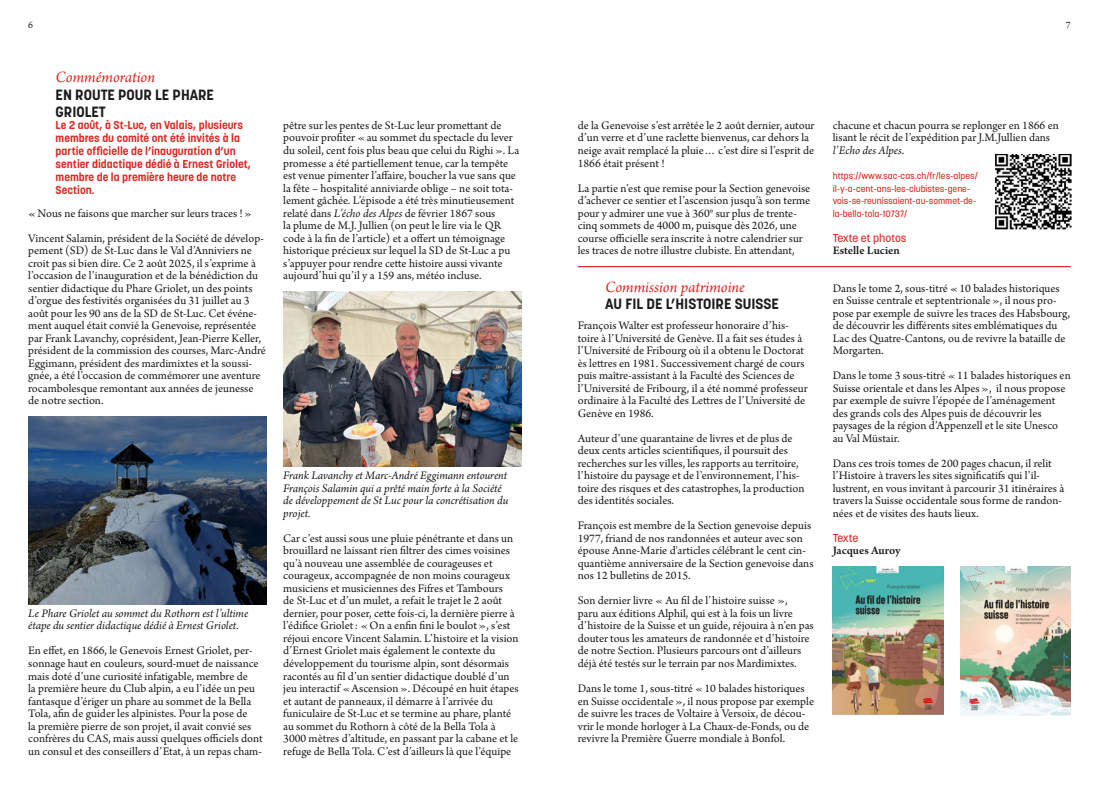
<style>
.page{position:relative;width:1099px;height:798px;background:#fff}
.page>*{position:absolute;margin:0;border:0;box-sizing:border-box;transform-origin:0 0}
.TEXTE_COURANT{font:italic 16.5px "Arno Pro";letter-spacing:-.005em;color:#dc2a24}
.TITRE_GRAS{font:700 14.75px/17px "Korolev";color:#1d1d1b}
.TEXTE_COURANT-2{font:12.12px/12.5px "Arno Pro";color:#1d1d1b}
.TEXTE_COURANT-3{font:italic 12.12px/12.5px "Arno Pro";letter-spacing:-.005em;color:#1d1d1b}
.TEXTE_COURANT-4{font:600 12.12px "Arno Pro";letter-spacing:-.005em;color:#1d1d1b}
.TITRE_FIN_Rouge{font:700 11.38px/12.9px "Korolev";color:#dc2a24}
.TEXTE_COURANT-5{font:500 11.38px "Korolev";letter-spacing:-.01em;color:#dc2a24}
.t1{font:10.25px "Arno Pro";color:#1d1d1b}
.TEXTE_COURANT-6{font:500 9.12px/12.5px "Korolev";color:#dc2a24}
.s1{font-style:italic}
</style>
<div class="page">
<img style="left:28px;top:416px;width:238px;height:188px">
<img style="left:283px;top:291px;width:238px;height:175px">
<img style="left:995px;top:154px;width:77px;height:75px">
<hr style="left:577px;top:266px;width:493px;height:1px;background:#dc2a24">
<img style="left:960px;top:566px;width:110px;height:149px">
<img style="left:832px;top:566px;width:111px;height:147px">
<p class="t1" style="left:28px;top:19px;width:6px">6</p>
<p class="t1" style="left:1065px;top:19px;width:6px">7</p>
<p class="TEXTE_COURANT" style="left:56px;top:68px;width:101px">Commémoration</p>
<p class="TITRE_GRAS" style="left:56px;top:86px;width:160px">EN ROUTE POUR LE PHARE<br>GRIOLET</p>
<p class="TITRE_FIN_Rouge" style="left:56px;top:119px;width:197px">Le 2 août, à St-Luc, en Valais, plusieurs membres du comité ont été invités à la partie officielle de l’inauguration d’un sentier didactique dédié à Ernest Griolet, membre de la première heure de notre Section.</p>
<p class="TEXTE_COURANT-2" style="left:28px;top:207px;width:225px">«Nous ne faisons que marcher sur leurs traces!»</p>
<p class="TEXTE_COURANT-2" style="left:28px;top:232px;width:239px">Vincent Salamin, président de la Société de dévelop&shy;pement (SD) de St-Luc dans le Val d’Anniviers ne croit pas si bien dire. Ce 2 août 2025, il s’exprime à l’occasion de l’inauguration et de la bénédiction du sentier didactique du Phare Griolet, un des points d’orgue des festivités organisées du 31 juillet au 3 août pour les 90 ans de la SD de St-Luc. Cet événe&shy;ment auquel était convié la Genevoise, représentée par Frank Lavanchy, coprésident, Jean-Pierre Keller, président de la commission des courses, Marc-André Eggimann, président des mardimixtes et la soussi&shy;gnée, a été l’occasion de commémorer une aventure rocambolesque remontant aux années de jeunesse de notre section.</p>
<p class="TEXTE_COURANT-2" style="left:283px;top:120px;width:237px">pêtre sur les pentes de St-Luc leur promettant de pouvoir profiter «au sommet du spectacle du lever du soleil, cent fois plus beau que celui du Righi». La promesse a été partiellement tenue, car la tempête est venue pimenter l’affaire, boucher la vue sans que la fête – hospitalité anniviarde oblige – ne soit tota&shy;lement gâchée. L’épisode a été très minutieusement relaté dans <span class="s1">L’écho des Alpes</span> de février 1867 sous<br>la plume de M.J. Jullien (on peut le lire via le QR code à la fin de l’article) et a offert un témoignage historique précieux sur lequel la SD de St-Luc a pu s’appuyer pour rendre cette histoire aussi vivante aujourd’hui qu’il y a 159 ans, météo incluse.</p>
<p class="TEXTE_COURANT-3" style="left:28px;top:607px;width:221px">Le Phare Griolet au sommet du Rothorn est l’ultime étape du sentier didactique dédié à Ernest Griolet.</p>
<p class="TEXTE_COURANT-2" style="left:28px;top:645px;width:236px">En effet, en 1866, le Genevois Ernest Griolet, per&shy;sonnage haut en couleurs, sourd-muet de naissance mais doté d’une curiosité infatigable, membre de<br>la première heure du Club alpin, a eu l’idée un peu fantasque d’ériger un phare au sommet de la Bella Tola, afin de guider les alpinistes. Pour la pose de<br>la première pierre de son projet, il avait convié ses confrères du CAS, mais aussi quelques officiels dont un consul et des conseillers d’Etat, à un repas cham-</p>
<p class="TEXTE_COURANT-3" style="left:283px;top:470px;width:227px">Frank Lavanchy et Marc-André Eggimann entourent François Salamin qui a prêté main forte à la Société de développement de St Luc pour la concrétisation du projet.</p>
<p class="TEXTE_COURANT-2" style="left:283px;top:532px;width:237px">Car c’est aussi sous une pluie pénétrante et dans un brouillard ne laissant rien filtrer des cimes voisines qu’à nouveau une assemblée de courageuses et courageux, accompagnée de non moins courageux musiciens et musiciennes des Fifres et Tambours<br>de St-Luc et d’un mulet, a refait le trajet le 2 août dernier, pour poser, cette fois-ci, la dernière pierre à l’édifice Griolet: «On a enfin fini le boulot», s’est réjoui encore Vincent Salamin. L’histoire et la vision d’Ernest Griolet mais également le contexte du développement du tourisme alpin, sont désormais racontés au fil d’un sentier didactique doublé d’un jeu interactif «Ascension». Découpé en huit étapes et autant de panneaux, il démarre à l’arrivée du funiculaire de St-Luc et se termine au phare, planté au sommet du Rothorn à côté de la Bella Tola à 3000 mètres d’altitude, en passant par la cabane et le refuge de Bella Tola. C’est d’ailleurs là que l’équipe</p>
<p class="TEXTE_COURANT-2" style="left:577px;top:120px;width:238px">de la Genevoise s’est arrêtée le 2 août dernier, autour d’un verre et d’une raclette bienvenus, car dehors la neige avait remplacé la pluie… c’est dire si l’esprit de 1866 était présent !</p>
<p class="TEXTE_COURANT-2" style="left:577px;top:182px;width:234px">La partie n’est que remise pour la Section genevoise d’achever ce sentier et l’ascension jusqu’à son terme pour y admirer une vue à 360° sur plus de trente&shy;cinq sommets de 4000 m, puisque dès 2026, une course officielle sera inscrite à notre calendrier sur les traces de notre illustre clubiste. En attendant,</p>
<p class="TEXTE_COURANT" style="left:605px;top:277px;width:141px">Commission patrimoine</p>
<p class="TITRE_GRAS" style="left:605px;top:295px;width:175px">AU FIL DE L’HISTOIRE SUISSE</p>
<p class="TEXTE_COURANT-2" style="left:577px;top:320px;width:231px">François Walter est professeur honoraire d’his&shy;toire à l’Université de Genève. Il a fait ses études à l’Université de Fribourg où il a obtenu le Doctorat ès lettres en 1981. Successivement chargé de cours puis maître-assistant à la Faculté des Sciences de l’Université de Fribourg, il a été nommé professeur ordinaire à la Faculté des Lettres de l’Université de Genève en 1986.</p>
<p class="TEXTE_COURANT-2" style="left:577px;top:432px;width:228px">Auteur d’une quarantaine de livres et de plus de deux cents articles scientifiques, il poursuit des recherches sur les villes, les rapports au territoire, l’histoire du paysage et de l’environnement, l’his&shy;toire des risques et des catastrophes, la production des identités sociales.</p>
<p class="TEXTE_COURANT-2" style="left:577px;top:520px;width:237px">François est membre de la Section genevoise depuis 1977, friand de nos randonnées et auteur avec son épouse Anne-Marie d'articles célébrant le cent cin&shy;quantième anniversaire de la Section genevoise dans nos 12 bulletins de 2015.</p>
<p class="TEXTE_COURANT-2" style="left:577px;top:595px;width:237px">Son dernier livre « Au fil de l’histoire suisse »,<br>paru aux éditions Alphil, qui est à la fois un livre d’histoire de la Suisse et un guide, réjouira à n’en pas douter tous les amateurs de randonnée et d’histoire de notre Section. Plusieurs parcours ont d’ailleurs déjà été testés sur le terrain par nos Mardimixtes.</p>
<p class="TEXTE_COURANT-2" style="left:577px;top:682px;width:238px">Dans le tome 1, sous-titré «10 balades historiques en Suisse occidentale», il nous propose par exemple de suivre les traces de Voltaire à Versoix, de décou&shy;vrir le monde horloger à La Chaux-de-Fonds, ou de revivre la Première Guerre mondiale à Bonfol.</p>
<p class="TEXTE_COURANT-2" style="left:832px;top:120px;width:227px">chacune et chacun pourra se replonger en 1866 en lisant le récit de l’expédition par J.M.Jullien dans <span class="s1">l’Echo des Alpes</span>.</p>
<p class="TEXTE_COURANT-6" style="left:832px;top:169px;width:146px">https://www.sac-cas.ch/fr/les-alpes/ il-y-a-cent-ans-les-clubistes-gene&shy;vois-se-reunissaient-au-sommet-de&shy;la-bella-tola-10737/</p>
<p class="TEXTE_COURANT-5" style="left:832px;top:230px;width:75px">Texte et photos</p>
<p class="TEXTE_COURANT-4" style="left:832px;top:243px;width:69px">Estelle Lucien</p>
<p class="TEXTE_COURANT-2" style="left:832px;top:282px;width:239px">Dans le tome 2, sous-titré «10 balades historiques en Suisse centrale et septentrionale», il nous pro&shy;pose par exemple de suivre les traces des Habsbourg, de découvrir les différents sites emblématiques du Lac des Quatre-Cantons, ou de revivre la bataille de Morgarten.</p>
<p class="TEXTE_COURANT-2" style="left:832px;top:370px;width:239px">Dans le tome 3 sous-titré «11 balades historiques en Suisse orientale et dans les Alpes», il nous propose par exemple de suivre l’épopée de l’aménagement des grands cols des Alpes puis de découvrir les paysages de la région d’Appenzell et le site Unesco au Val Müstair.</p>
<p class="TEXTE_COURANT-2" style="left:832px;top:457px;width:233px">Dans ces trois tomes de 200 pages chacun, il relit l’Histoire à travers les sites significatifs qui l’il&shy;lustrent, en vous invitant à parcourir 31 itinéraires à travers la Suisse occidentale sous forme de randon&shy;nées et de visites des hauts lieux.</p>
<p class="TEXTE_COURANT-5" style="left:832px;top:530px;width:27px">Texte</p>
<p class="TEXTE_COURANT-4" style="left:832px;top:543px;width:69px">Jacques Auroy</p>
</div>
